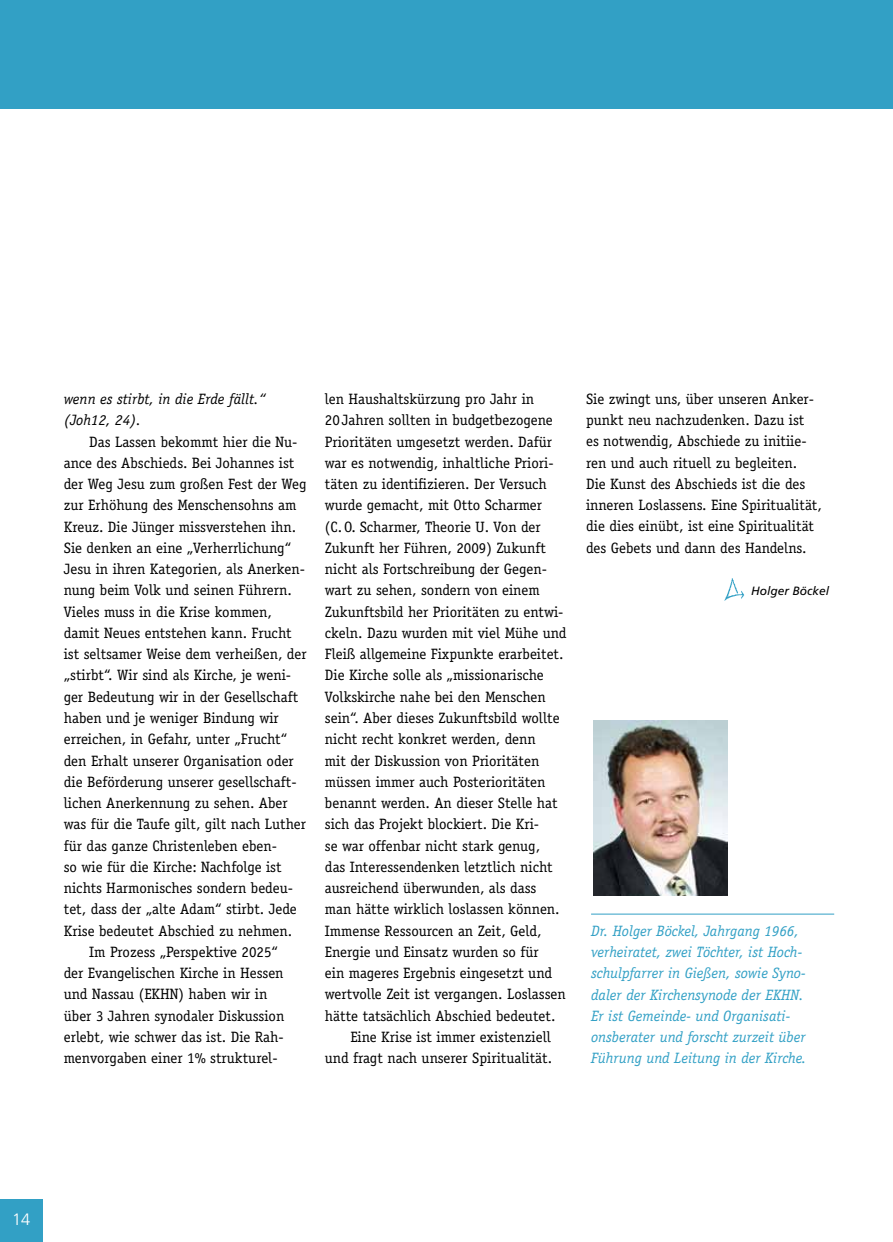
<style>
.page{position:relative;width:893px;height:1242px;background:#fff}
.page>*{position:absolute;margin:0;border:0;box-sizing:border-box;transform-origin:0 0}
.t1{font:300 16.5px "Frutiger LT Std";color:#fff}
.t2{font:15px/21.3px "Officina Serif";color:#000}
.t3{font:italic 15px/21.3px "Officina Serif";color:#32a0c5}
.t4{font:italic 15px/21.3px "Officina Serif";color:#000}
.t5{font:italic 12px "Frutiger LT Std";color:#000}
</style>
<div class="page">
<div style="left:0;top:1199px;width:43px;height:43px;background:#32a0c5"></div>
<div style="left:0;top:0;width:893px;height:109px;background:#32a0c5"></div>
<img style="left:593px;top:721px;width:134px;height:174px">
<hr style="left:591px;top:913px;width:243px;height:1px;background:#32a0c5">
<img style="left:724px;top:578px;width:20px;height:23px">
<p class="t4" style="left:64px;top:388px;width:204px">wenn es stirbt, in die Erde fällt.“ (Joh12, 24).</p>
<p class="t2" style="left:89px;top:431px;width:210px">Das Lassen bekommt hier die Nu-</p>
<p class="t2" style="left:64px;top:452px;width:232px">ance des Abschieds. Bei Johannes ist</p>
<p class="t2" style="left:64px;top:473px;width:244px">der Weg Jesu zum großen Fest der Weg</p>
<p class="t2" style="left:64px;top:495px;width:234px">zur Erhöhung des Menschensohns am</p>
<p class="t2" style="left:64px;top:516px;width:234px">Kreuz. Die Jünger missverstehen ihn.</p>
<p class="t2" style="left:64px;top:537px;width:229px">Sie denken an eine „Verherrlichung“</p>
<p class="t2" style="left:64px;top:558px;width:243px">Jesu in ihren Kategorien, als Anerken-</p>
<p class="t2" style="left:64px;top:580px;width:230px">nung beim Volk und seinen Führern.</p>
<p class="t2" style="left:64px;top:601px;width:210px">Vieles muss in die Krise kommen,</p>
<p class="t2" style="left:64px;top:622px;width:229px">damit Neues entstehen kann. Frucht</p>
<p class="t2" style="left:64px;top:643px;width:244px">ist seltsamer Weise dem verheißen, der</p>
<p class="t2" style="left:64px;top:665px;width:229px">„stirbt“. Wir sind als Kirche, je weni-</p>
<p class="t2" style="left:64px;top:686px;width:236px">ger Bedeutung wir in der Gesellschaft</p>
<p class="t2" style="left:64px;top:707px;width:217px">haben und je weniger Bindung wir</p>
<p class="t2" style="left:64px;top:728px;width:225px">erreichen, in Gefahr, unter „Frucht“</p>
<p class="t2" style="left:64px;top:750px;width:232px">den Erhalt unserer Organisation oder</p>
<p class="t2" style="left:64px;top:771px;width:234px">die Beförderung unserer gesellschaft-</p>
<p class="t2" style="left:64px;top:792px;width:225px">lichen Anerkennung zu sehen. Aber</p>
<p class="t2" style="left:64px;top:813px;width:244px">was für die Taufe gilt, gilt nach Luther</p>
<p class="t2" style="left:64px;top:835px;width:215px">für das ganze Christenleben eben-</p>
<p class="t2" style="left:64px;top:856px;width:219px">so wie für die Kirche: Nachfolge ist</p>
<p class="t2" style="left:64px;top:877px;width:231px">nichts Harmonisches sondern bedeu-</p>
<p class="t2" style="left:64px;top:898px;width:235px">tet, dass der „alte Adam“ stirbt. Jede</p>
<p class="t2" style="left:64px;top:920px;width:230px">Krise bedeutet Abschied zu nehmen.</p>
<p class="t2" style="left:89px;top:941px;width:190px">Im Prozess „Perspektive 2025“</p>
<p class="t2" style="left:64px;top:962px;width:221px">der Evangelischen Kirche in Hessen</p>
<p class="t2" style="left:64px;top:983px;width:205px">und Nassau (EKHN) haben wir in</p>
<p class="t2" style="left:64px;top:1005px;width:222px">über 3 Jahren synodaler Diskussion</p>
<p class="t2" style="left:64px;top:1026px;width:222px">erlebt, wie schwer das ist. Die Rah-</p>
<p class="t2" style="left:64px;top:1047px;width:215px">menvorgaben einer 1% strukturel-</p>
<p class="t2" style="left:325px;top:388px;width:211px">len Haushaltskürzung pro Jahr in</p>
<p class="t2" style="left:325px;top:409px;width:229px">20Jahren sollten in budgetbezogene</p>
<p class="t2" style="left:325px;top:431px;width:229px">Prioritäten umgesetzt werden. Dafür</p>
<p class="t2" style="left:325px;top:452px;width:230px">war es notwendig, inhaltliche Priori-</p>
<p class="t2" style="left:325px;top:473px;width:223px">täten zu identifizieren. Der Versuch</p>
<p class="t2" style="left:325px;top:494px;width:219px">wurde gemacht, mit Otto Scharmer</p>
<p class="t2" style="left:325px;top:516px;width:217px">(C.O. Scharmer, Theorie U. Von der</p>
<p class="t2" style="left:325px;top:537px;width:223px">Zukunft her Führen, 2009) Zukunft</p>
<p class="t2" style="left:325px;top:558px;width:224px">nicht als Fortschreibung der Gegen-</p>
<p class="t2" style="left:325px;top:580px;width:216px">wart zu sehen, sondern von einem</p>
<p class="t2" style="left:325px;top:601px;width:240px">Zukunftsbild her Prioritäten zu entwi-</p>
<p class="t2" style="left:325px;top:622px;width:243px">ckeln. Dazu wurden mit viel Mühe und</p>
<p class="t2" style="left:325px;top:643px;width:240px">Fleiß allgemeine Fixpunkte erarbeitet.</p>
<p class="t2" style="left:325px;top:665px;width:220px">Die Kirche solle als „missionarische</p>
<p class="t2" style="left:325px;top:686px;width:222px">Volkskirche nahe bei den Menschen</p>
<p class="t2" style="left:325px;top:707px;width:236px">sein“. Aber dieses Zukunftsbild wollte</p>
<p class="t2" style="left:325px;top:728px;width:212px">nicht recht konkret werden, denn</p>
<p class="t2" style="left:325px;top:750px;width:216px">mit der Diskussion von Prioritäten</p>
<p class="t2" style="left:325px;top:771px;width:222px">müssen immer auch Posterioritäten</p>
<p class="t2" style="left:325px;top:792px;width:234px">benannt werden. An dieser Stelle hat</p>
<p class="t2" style="left:325px;top:813px;width:216px">sich das Projekt blockiert. Die Kri-</p>
<p class="t2" style="left:325px;top:835px;width:217px">se war offenbar nicht stark genug,</p>
<p class="t2" style="left:325px;top:856px;width:229px">das Interessendenken letztlich nicht</p>
<p class="t2" style="left:325px;top:877px;width:213px">ausreichend überwunden, als dass</p>
<p class="t2" style="left:325px;top:898px;width:236px">man hätte wirklich loslassen können.</p>
<p class="t2" style="left:325px;top:920px;width:218px">Immense Ressourcen an Zeit, Geld,</p>
<p class="t2" style="left:325px;top:941px;width:215px">Energie und Einsatz wurden so für</p>
<p class="t2" style="left:325px;top:962px;width:229px">ein mageres Ergebnis eingesetzt und</p>
<p class="t2" style="left:325px;top:983px;width:242px">wertvolle Zeit ist vergangen. Loslassen</p>
<p class="t2" style="left:325px;top:1005px;width:232px">hätte tatsächlich Abschied bedeutet.</p>
<p class="t2" style="left:350px;top:1026px;width:202px">Eine Krise ist immer existenziell</p>
<p class="t2" style="left:325px;top:1047px;width:229px">und fragt nach unserer Spiritualität.</p>
<p class="t2" style="left:586px;top:388px;width:237px">Sie zwingt uns, über unseren Anker&shy;punkt neu nachzudenken. Dazu ist<br>es notwendig, Abschiede zu initiie&shy;ren und auch rituell zu begleiten.<br>Die Kunst des Abschieds ist die des inneren Loslassens. Eine Spiritualität, die dies einübt, ist eine Spiritualität des Gebets und dann des Handelns.</p>
<p class="t5" style="left:751px;top:584px;width:80px">Holger Böckel</p>
<p class="t3" style="left:591px;top:920px;width:217px">Dr. Holger Böckel, Jahrgang 1966, verheiratet, zwei Töchter, ist Hoch&shy;schulpfarrer in Gießen, sowie Syno&shy;daler der Kirchensynode der EKHN.<br>Er ist Gemeinde- und Organisati&shy;onsberater und forscht zurzeit über Führung und Leitung in der Kirche.</p>
<p class="t1" style="left:12px;top:1209px;width:19px">14</p>
</div>
